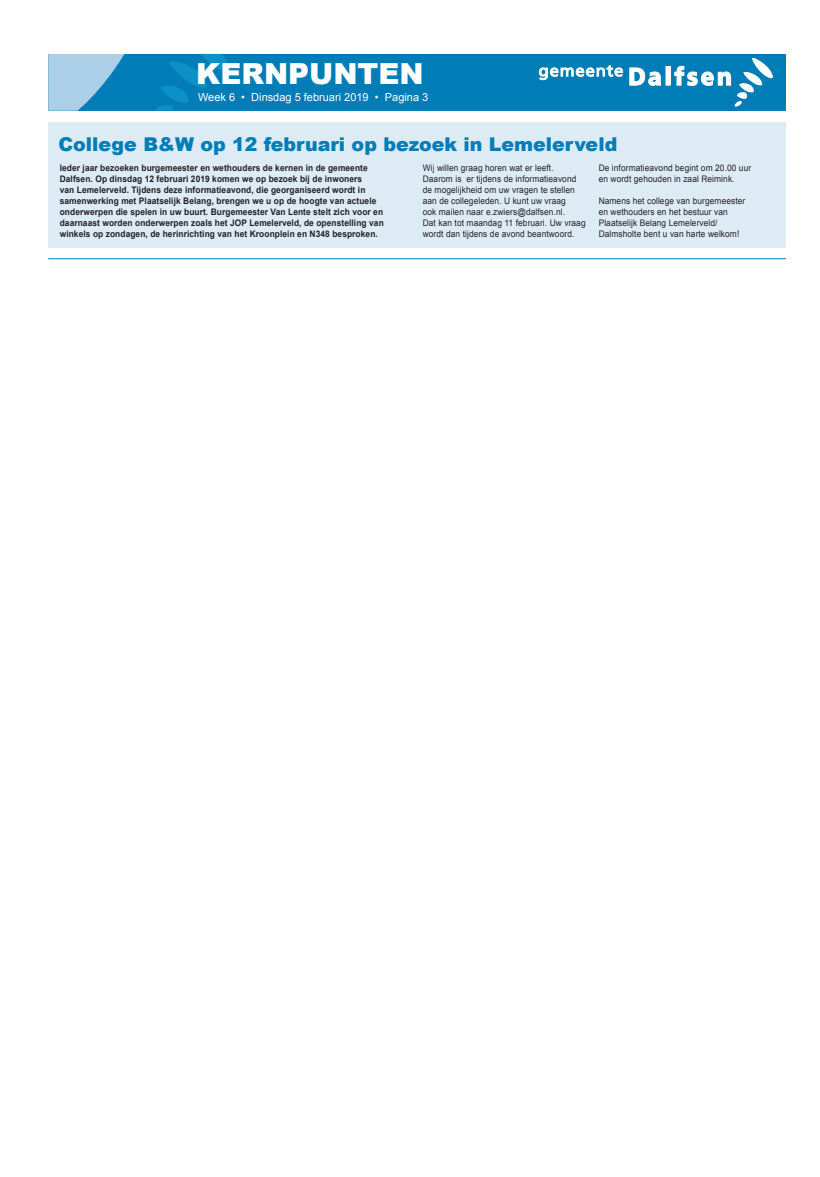
<style>
.page{position:relative;width:820px;height:1177px;background:#fff}
.page>*{position:absolute;margin:0;border:0;box-sizing:border-box;transform-origin:0 0}
.t1{font:900 29px "Arial";color:#fff}
.t2{font:900 19px "Arial";color:#007cb7}
.t3{font:11px "Arial";color:#fff}
.t4{font:700 9px/11px "Arial";letter-spacing:.01em;color:#231f20;scale:.93 1}
.t5{font:9px/11px "Arial";letter-spacing:.01em;color:#231f20;scale:.93 1}
</style>
<div class="page">
<div style="left:48px;top:54px;width:737px;height:57px;background:#007cb7"></div>
<svg style="left:156px;top:54px;width:74px;height:57px"></svg>
<svg style="left:629px;top:68px;width:31px;height:18px"></svg>
<hr style="left:665px;top:67px;width:4px;height:18px;background:#fff">
<div style="left:665px;top:66px;width:5px;height:19px;border:1px solid #fff"></div>
<svg style="left:674px;top:58px;width:98px;height:48px"></svg>
<svg style="left:539px;top:65px;width:83px;height:15px"></svg>
<svg style="left:48px;top:54px;width:76px;height:57px"></svg>
<div style="left:48px;top:122px;width:737px;height:126px;background:#ddebf5"></div>
<hr style="left:48px;top:258px;width:737px;height:1px;background:#007cb7">
<h1 class="t1" style="left:196px;top:53px;width:229px">KERNPUNTEN</h1>
<p class="t3" style="left:198px;top:90px;width:232px">Week 6 • Dinsdag 5 februari 2019 • Pagina 3</p>
<h2 class="t2" style="left:58px;top:130px;width:560px">College B&amp;W op 12 februari op bezoek in Lemelerveld</h2>
<p class="t4" style="left:60px;top:162px;width:350px">Ieder jaar bezoeken burgemeester en wethouders de kernen in de gemeente Dalfsen. Op dinsdag 12 februari 2019 komen we op bezoek bij de inwoners<br>van Lemelerveld. Tijdens deze informatieavond, die georganiseerd wordt in samenwerking met Plaatselijk Belang, brengen we u op de hoogte van actuele onderwerpen die spelen in uw buurt. Burgemeester Van Lente stelt zich voor en daarnaast worden onderwerpen zoals het JOP Lemelerveld, de openstelling van winkels op zondagen, de herinrichting van het Kroonplein en N348 besproken.</p>
<p class="t5" style="left:422px;top:162px;width:177px">Wij willen graag horen wat er leeft.<br>Daarom is er tijdens de informatieavond de mogelijkheid om uw vragen te stellen aan de collegeleden. U kunt uw vraag<br>ook mailen naar e.zwiers@dalfsen.nl.<br>Dat kan tot maandag 11 februari. Uw vraag wordt dan tijdens de avond beantwoord.</p>
<p class="t5" style="left:598px;top:162px;width:165px">De informatieavond begint om 20.00 uur en wordt gehouden in zaal Reimink.</p>
<p class="t5" style="left:598px;top:195px;width:159px">Namens het college van burgemeester en wethouders en het bestuur van Plaatselijk Belang Lemelerveld/ Dalmsholte bent u van harte welkom!</p>
</div>
